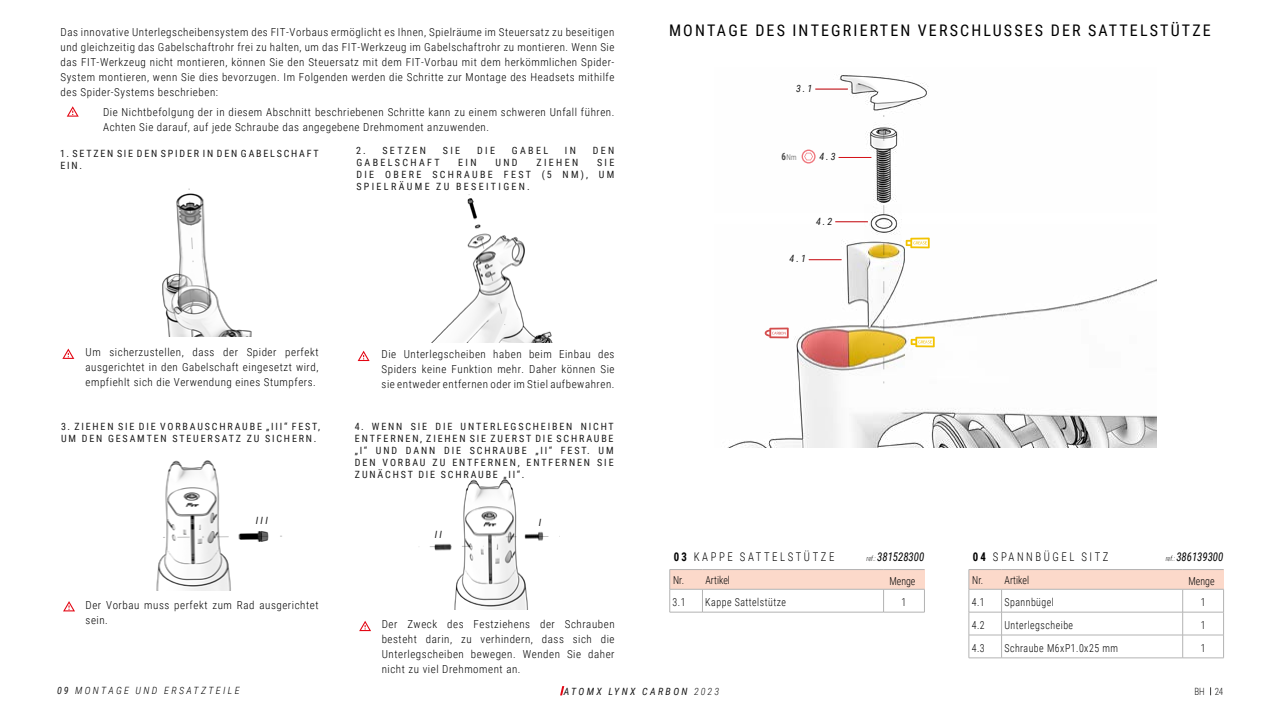
<style>
.page{position:relative;width:1280px;height:720px;background:#fff}
.page>*{position:absolute;margin:0;border:0;box-sizing:border-box;transform-origin:0 0}
.t1{font:16px "Roboto Condensed";letter-spacing:.135em;color:#000}
.t2{font:300 12px "Roboto Condensed";letter-spacing:.235em;color:#000;scale:.9 1}
.t3{font:italic 12px "Roboto Condensed";color:#000;scale:.9 1}
.t4{font:300 11px/15px "Roboto Condensed";letter-spacing:.05em;color:#000;text-align:justify}
.t5{font:300 11px "Roboto Condensed";letter-spacing:.05em;color:#000;scale:.9 1}
.t6{font:300 11px "Roboto Condensed";color:#000;scale:.9 1}
.t7{font:10px/12px "Roboto Condensed";letter-spacing:.185em;color:#1a1a1a}
.t8{font:italic 10px "Roboto Condensed";letter-spacing:.235em;color:#1a1a1a}
.t9{font:italic 300 10px "Roboto Condensed";letter-spacing:.235em;color:#000}
.t10{font:10px "Roboto Condensed";letter-spacing:.235em;color:#1a1a1a}
.t11{font:300 10px "Roboto Condensed";color:#1a1a1a;scale:.9 1}
.t12{font:300 8px "Roboto Condensed";color:#4d4d4d;scale:.9 1}
.s1{font-weight:700;font-size:10px}
.s2{font-weight:700}
.s3{font-weight:300;font-size:7px}
.s4{font-weight:400;color:#1a1a1a}
.s5{font-weight:300}
</style>
<div class="page">
<svg style="left:560px;top:686px;width:4px;height:9px"></svg>
<img style="left:727px;top:237px;width:430px;height:211px">
<img style="left:801px;top:75px;width:128px;height:129px">
<div style="left:670px;top:570px;width:254px;height:19px;background:#fcd9ca"></div>
<svg style="left:702px;top:590px;width:1px;height:22px"></svg>
<svg style="left:883px;top:590px;width:1px;height:22px"></svg>
<hr style="left:670px;top:612px;width:32px;height:1px;background:#b3b3b3">
<hr style="left:702px;top:612px;width:182px;height:1px;background:#b3b3b3">
<hr style="left:884px;top:612px;width:41px;height:1px;background:#b3b3b3">
<hr style="left:670px;top:569px;width:32px;height:1px;background:#b3b3b3">
<svg style="left:670px;top:570px;width:1px;height:42px"></svg>
<hr style="left:702px;top:569px;width:182px;height:1px;background:#b3b3b3">
<hr style="left:884px;top:569px;width:40px;height:1px;background:#b3b3b3">
<hr style="left:670px;top:589px;width:32px;height:1px;background:#b3b3b3">
<hr style="left:702px;top:589px;width:182px;height:1px;background:#b3b3b3">
<hr style="left:884px;top:589px;width:41px;height:1px;background:#b3b3b3">
<svg style="left:924px;top:589px;width:1px;height:23px"></svg>
<div style="left:969px;top:570px;width:255px;height:19px;background:#fcd9ca"></div>
<hr style="left:969px;top:612px;width:33px;height:1px;background:#b3b3b3">
<hr style="left:1002px;top:612px;width:181px;height:1px;background:#b3b3b3">
<hr style="left:1183px;top:612px;width:41px;height:1px;background:#b3b3b3">
<hr style="left:969px;top:635px;width:33px;height:1px;background:#b3b3b3">
<hr style="left:1002px;top:635px;width:181px;height:1px;background:#b3b3b3">
<svg style="left:1001px;top:590px;width:1px;height:68px"></svg>
<hr style="left:1183px;top:635px;width:41px;height:1px;background:#b3b3b3">
<svg style="left:1183px;top:590px;width:1px;height:68px"></svg>
<hr style="left:969px;top:658px;width:33px;height:1px;background:#b3b3b3">
<hr style="left:1002px;top:658px;width:181px;height:1px;background:#b3b3b3">
<hr style="left:1183px;top:658px;width:41px;height:1px;background:#b3b3b3">
<hr style="left:969px;top:569px;width:33px;height:1px;background:#b3b3b3">
<svg style="left:969px;top:570px;width:1px;height:88px"></svg>
<hr style="left:1002px;top:569px;width:181px;height:1px;background:#b3b3b3">
<hr style="left:1183px;top:569px;width:41px;height:1px;background:#b3b3b3">
<hr style="left:969px;top:589px;width:33px;height:1px;background:#b3b3b3">
<hr style="left:1002px;top:589px;width:181px;height:1px;background:#b3b3b3">
<hr style="left:1183px;top:589px;width:41px;height:1px;background:#b3b3b3">
<svg style="left:1223px;top:589px;width:1px;height:69px"></svg>
<hr style="left:809px;top:259px;width:33px;height:1px;background:#d61017">
<hr style="left:835px;top:222px;width:33px;height:1px;background:#d61017">
<hr style="left:839px;top:157px;width:32px;height:1px;background:#d61017">
<hr style="left:815px;top:89px;width:33px;height:1px;background:#d61017">
<svg style="left:906px;top:238px;width:24px;height:10px"></svg>
<svg style="left:911px;top:337px;width:24px;height:10px"></svg>
<svg style="left:765px;top:328px;width:24px;height:10px"></svg>
<svg style="left:802px;top:150px;width:14px;height:14px"></svg>
<svg style="left:883px;top:105px;width:1px;height:278px"></svg>
<img style="left:865px;top:205px;width:37px;height:36px">
<img style="left:162px;top:193px;width:90px;height:144px">
<img style="left:432px;top:199px;width:120px;height:143px">
<img style="left:156px;top:460px;width:113px;height:131px">
<img style="left:434px;top:479px;width:109px;height:131px">
<svg style="left:63px;top:601px;width:12px;height:10px"></svg>
<svg style="left:359px;top:621px;width:12px;height:10px"></svg>
<svg style="left:62px;top:349px;width:12px;height:10px"></svg>
<svg style="left:358px;top:351px;width:12px;height:10px"></svg>
<svg style="left:67px;top:106px;width:12px;height:11px"></svg>
<svg style="left:162px;top:535px;width:120px;height:3px"></svg>
<svg style="left:468px;top:194px;width:41px;height:142px"></svg>
<svg style="left:188px;top:188px;width:7px;height:85px"></svg>
<svg style="left:418px;top:545px;width:76px;height:3px"></svg>
<svg style="left:494px;top:535px;width:66px;height:3px"></svg>
<p class="t4" style="left:61px;top:24px;width:555px">Das innovative Unterlegscheibensystem des FIT-Vorbaus ermöglicht es Ihnen, Spielräume im Steuersatz zu beseitigen und gleichzeitig das Gabelschaftrohr frei zu halten, um das FIT-Werkzeug im Gabelschaftrohr zu montieren. Wenn Sie das FIT-Werkzeug nicht montieren, können Sie den Steuersatz mit dem FIT-Vorbau mit dem herkömmlichen Spider-System montieren, wenn Sie dies bevorzugen. Im Folgenden werden die Schritte zur Montage des Headsets mithilfe des Spider-Systems beschrieben:</p>
<p class="t4" style="left:103px;top:104px;width:513px">Die Nichtbefolgung der in diesem Abschnitt beschriebenen Schritte kann zu einem schweren Unfall führen.<br>Achten Sie darauf, auf jede Schraube das angegebene Drehmoment anzuwenden.</p>
<p class="t7" style="left:60px;top:148px;width:260px">1. SETZEN SIE DEN SPIDER IN DEN GABELSCHAFT<br>EIN.</p>
<p class="t7" style="left:356px;top:144px;width:71px">2. SETZEN</p>
<p class="t7" style="left:443px;top:144px;width:19px">SIE</p>
<p class="t7" style="left:477px;top:144px;width:19px">DIE</p>
<p class="t7" style="left:512px;top:144px;width:38px">GABEL</p>
<p class="t7" style="left:565px;top:144px;width:13px">IN</p>
<p class="t7" style="left:593px;top:144px;width:23px">DEN</p>
<p class="t7" style="left:356px;top:156px;width:260px;text-align:justify;text-indent:241px">SIE DIE OBERE SCHRAUBE FEST (5 NM), UM SPIELRÄUME ZU BESEITIGEN.</p>
<p class="t10" style="left:356px;top:156px;width:85px">GABELSCHAFT</p>
<p class="t7" style="left:458px;top:156px;width:20px">EIN</p>
<p class="t7" style="left:495px;top:156px;width:24px">UND</p>
<p class="t7" style="left:536px;top:156px;width:43px">ZIEHEN</p>
<p class="t4" style="left:86px;top:344px;width:234px">Um sicherzustellen, dass der Spider perfekt ausgerichtet in den Gabelschaft eingesetzt wird, empfiehlt sich die Verwendung eines Stumpfers.</p>
<p class="t4" style="left:382px;top:346px;width:234px">Die Unterlegscheiben haben beim Einbau des Spiders keine Funktion mehr. Daher können Sie sie entweder entfernen oder im Stiel aufbewahren.</p>
<p class="t7" style="left:61px;top:420px;width:260px">3. ZIEHEN SIE DIE VORBAUSCHRAUBE „III“ FEST,<br>UM DEN GESAMTEN STEUERSATZ ZU SICHERN.</p>
<p class="t7" style="left:355px;top:420px;width:261px;text-align:justify">4. WENN SIE DIE UNTERLEGSCHEIBEN NICHT ENTFERNEN, ZIEHEN SIE ZUERST DIE SCHRAUBE „I“ UND DANN DIE SCHRAUBE „II“ FEST. UM DEN VORBAU ZU ENTFERNEN, ENTFERNEN SIE ZUNÄCHST DIE SCHRAUBE „II“.</p>
<p class="t8" style="left:256px;top:513px;width:14px">III</p>
<p class="t8" style="left:539px;top:515px;width:4px">I</p>
<p class="t8" style="left:435px;top:527px;width:9px">II</p>
<p class="t4" style="left:86px;top:597px;width:234px">Der Vorbau muss perfekt zum Rad ausgerichtet sein.</p>
<p class="t4" style="left:382px;top:616px;width:234px">Der Zweck des Festziehens der Schrauben besteht darin, zu verhindern, dass sich die Unterlegscheiben bewegen. Wenden Sie daher nicht zu viel Drehmoment an.</p>
<h1 class="t1" style="left:669px;top:20px;width:543px">MONTAGE DES INTEGRIERTEN VERSCHLUSSES DER SATTELSTÜTZE</h1>
<p class="t8" style="left:796px;top:81px;width:18px">3.1</p>
<p class="t12" style="left:781px;top:151px;width:18px"><span class="s1">6</span>Nm</p>
<p class="t8" style="left:819px;top:150px;width:18px">4.3</p>
<p class="t8" style="left:816px;top:214px;width:18px">4.2</p>
<p class="t8" style="left:790px;top:252px;width:18px">4.1</p>
<p class="t2" style="left:674px;top:548px;width:180px"><span class="s2">03</span> KAPPE SATTELSTÜTZE</p>
<p class="t5" style="left:673px;top:595px;width:16px">3.1</p>
<p class="t5" style="left:705px;top:595px;width:91px">Kappe Sattelstütze</p>
<p class="t5" style="left:902px;top:595px;width:7px">1</p>
<p class="t2" style="left:973px;top:548px;width:152px"><span class="s2">04</span> SPANNBÜGEL SITZ</p>
<p class="t5" style="left:972px;top:595px;width:16px">4.1</p>
<p class="t5" style="left:1004px;top:595px;width:57px">Spannbügel</p>
<p class="t5" style="left:1201px;top:595px;width:7px">1</p>
<p class="t5" style="left:972px;top:618px;width:16px">4.2</p>
<p class="t5" style="left:1004px;top:618px;width:78px">Unterlegscheibe</p>
<p class="t5" style="left:1201px;top:618px;width:7px">1</p>
<p class="t5" style="left:972px;top:641px;width:16px">4.3</p>
<p class="t5" style="left:1004px;top:641px;width:128px">Schraube M6xP1.0x25 mm</p>
<p class="t5" style="left:1201px;top:641px;width:7px">1</p>
<p class="t3" style="left:867px;top:549px;width:66px"><span class="s3">ref.:</span> 381528300</p>
<p class="t3" style="left:1166px;top:549px;width:66px"><span class="s3">ref.:</span> 386139300</p>
<p class="t6" style="left:673px;top:573px;width:65px">Nr. Artikel</p>
<p class="t5" style="left:889px;top:574px;width:30px">Menge</p>
<p class="t6" style="left:972px;top:573px;width:65px">Nr. Artikel</p>
<p class="t5" style="left:1189px;top:574px;width:30px">Menge</p>
<p class="t9" style="left:57px;top:684px;width:184px"><span class="s4">09</span> MONTAGE UND ERSATZTEILE</p>
<p class="t8" style="left:564px;top:685px;width:157px">ATOMX LYNX CARBON <span class="s5">2023</span></p>
<p class="t11" style="left:1194px;top:685px;width:34px">BH 24</p>
</div>
